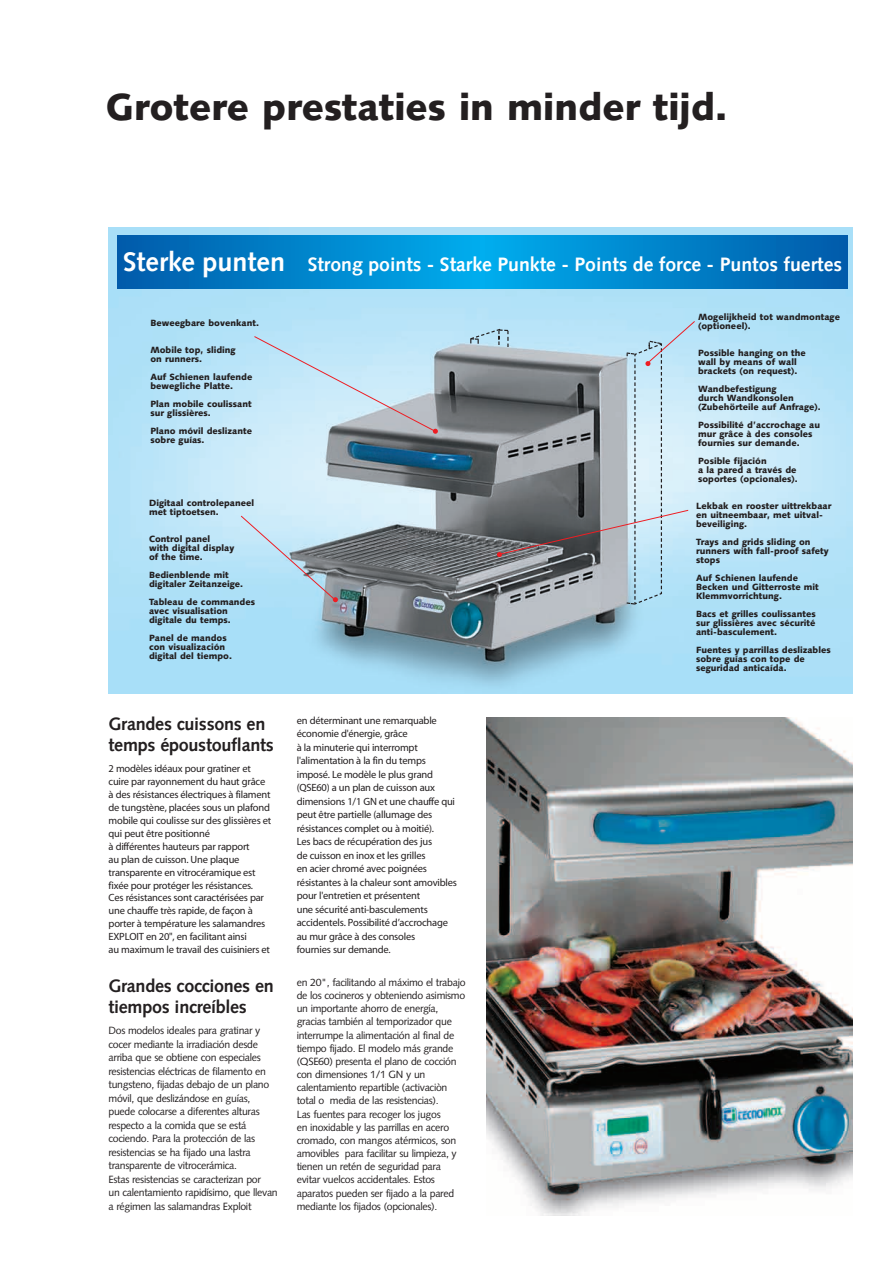
<style>
.page{position:relative;width:893px;height:1263px;background:#fff}
.page>*{position:absolute;margin:0;border:0;box-sizing:border-box;transform-origin:0 0}
.t1{font:900 37.5px "Syntax LT Std";color:#231f20}
.t2{font:700 19.5px "Syntax";color:#fff}
.t3{font:700 18px/21.6px "Syntax";letter-spacing:-.015em;color:#231f20}
.t4{font:10.5px/13.5px "Syntax";letter-spacing:-.03em;color:#231f20}
.t5{font:900 9px/9px "Syntax";color:#231f20}
.t6{font:900 9px/9px "Syntax LT Std";color:#231f20}
.s1{font-size:27px}
</style>
<div class="page">
<img style="left:108px;top:228px;width:744px;height:466px">
<svg style="left:253px;top:336px;width:185px;height:98px;background:#c2ddeb"></svg>
<svg style="left:240px;top:515px;width:98px;height:87px;background:#b2d0e0"></svg>
<img style="left:486px;top:717px;width:366px;height:498px">
<div style="left:177px;top:236px;width:610px;height:53px;background:#0168b4"></div>
<div style="left:225px;top:236px;width:513px;height:53px;background:#0073bd"></div>
<div style="left:268px;top:236px;width:428px;height:53px;background:#007dc5"></div>
<div style="left:315px;top:236px;width:334px;height:53px;background:#008ed4"></div>
<div style="left:382px;top:236px;width:200px;height:53px;background:#0096db"></div>
<div style="left:400px;top:236px;width:163px;height:53px;background:#009ade"></div>
<div style="left:415px;top:236px;width:134px;height:53px;background:#009ee1"></div>
<div style="left:431px;top:236px;width:102px;height:53px;background:#00a2e4"></div>
<div style="left:449px;top:236px;width:65px;height:53px;background:#00a6e8"></div>
<div style="left:464px;top:236px;width:36px;height:53px;background:#00aaeb"></div>
<hr style="left:480px;top:236px;width:4px;height:53px;background:#00aeef">
<svg style="left:469px;top:320px;width:226px;height:286px;background:#99a7af"></svg>
<h1 class="t1" style="left:106px;top:84px;width:623px">Grotere prestaties in minder tijd.</h1>
<h2 class="t2" style="left:123px;top:253px;width:720px"><span class="s1">Sterke punten</span> Strong points - Starke Punkte - Points de force - Puntos fuertes</h2>
<p class="t6" style="left:150px;top:318px;width:110px">Beweegbare bovenkant.</p>
<p class="t5" style="left:150px;top:346px;width:87px">Mobile top, sliding on runners.</p>
<p class="t5" style="left:150px;top:373px;width:103px">Auf Schienen laufende bewegliche Platte.</p>
<p class="t5" style="left:150px;top:400px;width:103px">Plan mobile coulissant sur glissières.</p>
<p class="t5" style="left:150px;top:427px;width:103px">Plano móvil deslizante sobre guías.</p>
<p class="t6" style="left:149px;top:498px;width:107px">Digitaal controlepaneel met tiptoetsen.</p>
<p class="t5" style="left:149px;top:535px;width:87px">Control panel<br>with digital display of the time.</p>
<p class="t5" style="left:149px;top:571px;width:96px">Bedienblende mit digitaler Zeitanzeige.</p>
<p class="t5" style="left:149px;top:598px;width:108px">Tableau de commandes avec visualisation digitale du temps.</p>
<p class="t5" style="left:149px;top:634px;width:84px">Panel de mandos con visualización digital del tiempo.</p>
<h3 class="t3" style="left:109px;top:713px;width:166px">Grandes cuissons en temps époustouflants</h3>
<p class="t4" style="left:109px;top:762px;width:164px;line-height:12.9px">2 modèles idéaux pour gratiner et cuire par rayonnement du haut grâce à des résistances électriques à filament de tungstène, placées sous un plafond mobile qui coulisse sur des glissières et qui peut être positionné<br>à différentes hauteurs par rapport<br>au plan de cuisson. Une plaque transparente en vitrocéramique est fixée pour protéger les résistances.<br>Ces résistances sont caractérisées par une chauffe très rapide, de façon à porter à température les salamandres EXPLOIT en 20", en facilitant ainsi<br>au maximum le travail des cuisiniers et</p>
<h3 class="t3" style="left:108px;top:976px;width:167px">Grandes cocciones en tiempos increíbles</h3>
<p class="t4" style="left:108px;top:1025px;width:171px">Dos modelos ideales para gratinar y cocer mediante la irradiación desde arriba que se obtiene con especiales resistencias eléctricas de filamento en tungsteno, fijadas debajo de un plano móvil, que deslizándose en guías, puede colocarse a diferentes alturas respecto a la comida que se está cociendo. Para la protección de las resistencias se ha fijado una lastra transparente de vitrocerámica.<br>Estas resistencias se caracterizan por<br>un calentamiento rapidísimo, que llevan a régimen las salamandras Exploit</p>
<p class="t4" style="left:297px;top:714px;width:162px">en déterminant une remarquable économie d'énergie, grâce<br>à la minuterie qui interrompt l'alimentation à la fin du temps imposé. Le modèle le plus grand (QSE60) a un plan de cuisson aux dimensions 1/1 GN et une chauffe qui peut être partielle (allumage des résistances complet ou à moitié).<br>Les bacs de récupération des jus<br>de cuisson en inox et les grilles<br>en acier chromé avec poignées résistantes à la chaleur sont amovibles pour l'entretien et présentent<br>une sécurité anti-basculements accidentels. Possibilité d’accrochage au mur grâce à des consoles<br>fournies sur demande.</p>
<p class="t4" style="left:297px;top:977px;width:170px">en 20", facilitando al máximo el trabajo de los cocineros y obteniendo asimismo un importante ahorro de energía, gracias también al temporizador que interrumpe la alimentación al final de tiempo fijado. El modelo más grande (QSE60) presenta el plano de cocción con dimensiones 1/1 GN y un calentamiento repartible (activaciòn total o media de las resistencias).<br>Las fuentes para recoger los jugos<br>en inoxidable y las parrillas en acero cromado, con mangos atérmicos, son amovibles para facilitar su limpieza, y tienen un retén de seguridad para evitar vuelcos accidentales. Estos aparatos pueden ser fijado a la pared mediante los fijados (opcionales).</p>
<p class="t6" style="left:698px;top:312px;width:143px">Mogelijkheid tot wandmontage (optioneel).</p>
<p class="t5" style="left:698px;top:349px;width:109px">Possible hanging on the wall by means of wall brackets (on request).</p>
<p class="t5" style="left:698px;top:385px;width:124px">Wandbefestigung<br>durch Wandkonsolen (Zubehörteile auf Anfrage).</p>
<p class="t5" style="left:698px;top:421px;width:123px">Possibilité d’accrochage au mur grâce à des consoles fournies sur demande.</p>
<p class="t5" style="left:698px;top:457px;width:101px">Posible fijación<br>a la pared a través de soportes (opcionales).</p>
<p class="t6" style="left:696px;top:501px;width:137px">Lekbak en rooster uittrekbaar en uitneembaar, met uitval&shy;beveiliging.</p>
<p class="t5" style="left:696px;top:538px;width:134px">Trays and grids sliding on runners with fall-proof safety stops</p>
<p class="t5" style="left:696px;top:574px;width:124px">Auf Schienen laufende<br>Becken und Gitterroste mit<br>Klemmvorrichtung.</p>
<p class="t5" style="left:696px;top:610px;width:121px;text-align:justify">Bacs et grilles coulissantes sur glissières avec sécurité anti-basculement.</p>
<p class="t5" style="left:696px;top:646px;width:136px">Fuentes y parrillas deslizables sobre guías con tope de seguridad anticaída.</p>
</div>
